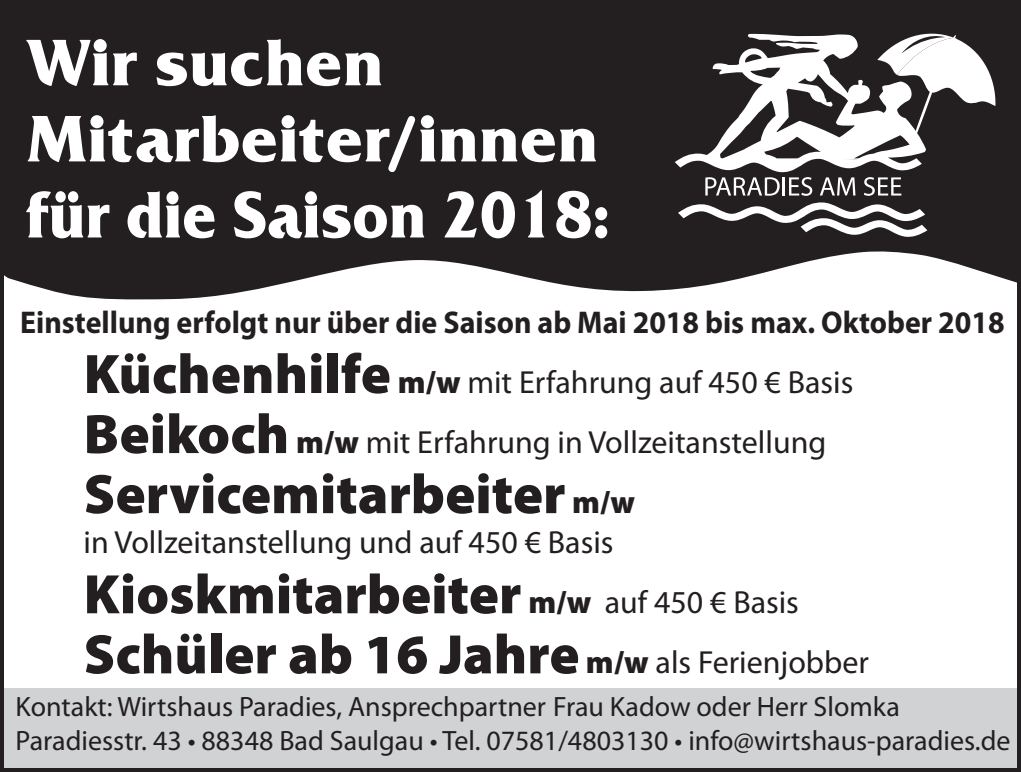
<style>
.page{position:relative;width:1021px;height:772px;background:#fff}
.page>*{position:absolute;margin:0;border:0;box-sizing:border-box;transform-origin:0 0}
.t1{font:68px/76px "Friz Quadrata Itc T Bold Ro 1";color:#fff}
.t2{font:900 56px/60px "Myriad Pro";color:#231f20}
.t3{font:32px/60px "Myriad Pro";color:#231f20}
.t4{font:700 31.6px "Myriad Pro";color:#231f20;scale:.95 1}
.t5{font:28px/33.6px "Myriad Pro";color:#231f20}
.s1{font-weight:900;font-size:56px}
.s2{font-weight:900}
.s3{font-size:32px}
.s4{font-weight:400;font-size:32px}
</style>
<div class="page">
<svg style="left:5px;top:5px;width:1010px;height:295px;background:#383435"></svg>
<div style="left:0;top:687px;width:1020px;height:81px;background:#d1d2d4"></div>
<div style="left:0;top:0;width:1020px;height:771px;border:4px solid #231f20"></div>
<svg style="left:678px;top:202px;width:249px;height:35px"></svg>
<svg style="left:674px;top:27px;width:322px;height:169px"></svg>
<h1 class="t1" style="left:26px;top:25px;width:585px">Wir suchen<br>Mitarbeiter/innen für die Saison 2018:</h1>
<p class="t4" style="left:20px;top:301px;width:1037px">Einstellung erfolgt nur über die Saison ab Mai 2018 bis max. Oktober 2018</p>
<p class="t3" style="left:84px;top:351px;width:771px"><span class="s1">Küchenhilfe</span> <span class="s2">m/w</span> mit Erfahrung auf 450 € Basis<br><span class="s1">Beikoch</span> <span class="s2">m/w</span> mit Erfahrung in Vollzeitanstellung</p>
<h2 class="t2" style="left:84px;top:461px;width:553px">Servicemitarbeiter <span class="s3">m/w</span></h2>
<p class="t3" style="left:84px;top:511px;width:531px">in Vollzeitanstellung und auf 450 € Basis</p>
<h2 class="t2" style="left:84px;top:561px;width:786px">Kioskmitarbeiter <span class="s3">m/w</span> <span class="s4">auf 450 € Basis<br></span>Schüler ab 16 Jahre <span class="s3">m/w</span> <span class="s4">als Ferienjobber</span></h2>
<p class="t5" style="left:16px;top:689px;width:996px">Kontakt: Wirtshaus Paradies, Ansprechpartner Frau Kadow oder Herr Slomka<br>Paradiesstr. 43 • 88348 Bad Saulgau • Tel. 07581/4803130 • info@wirtshaus-paradies.de</p>
</div>
